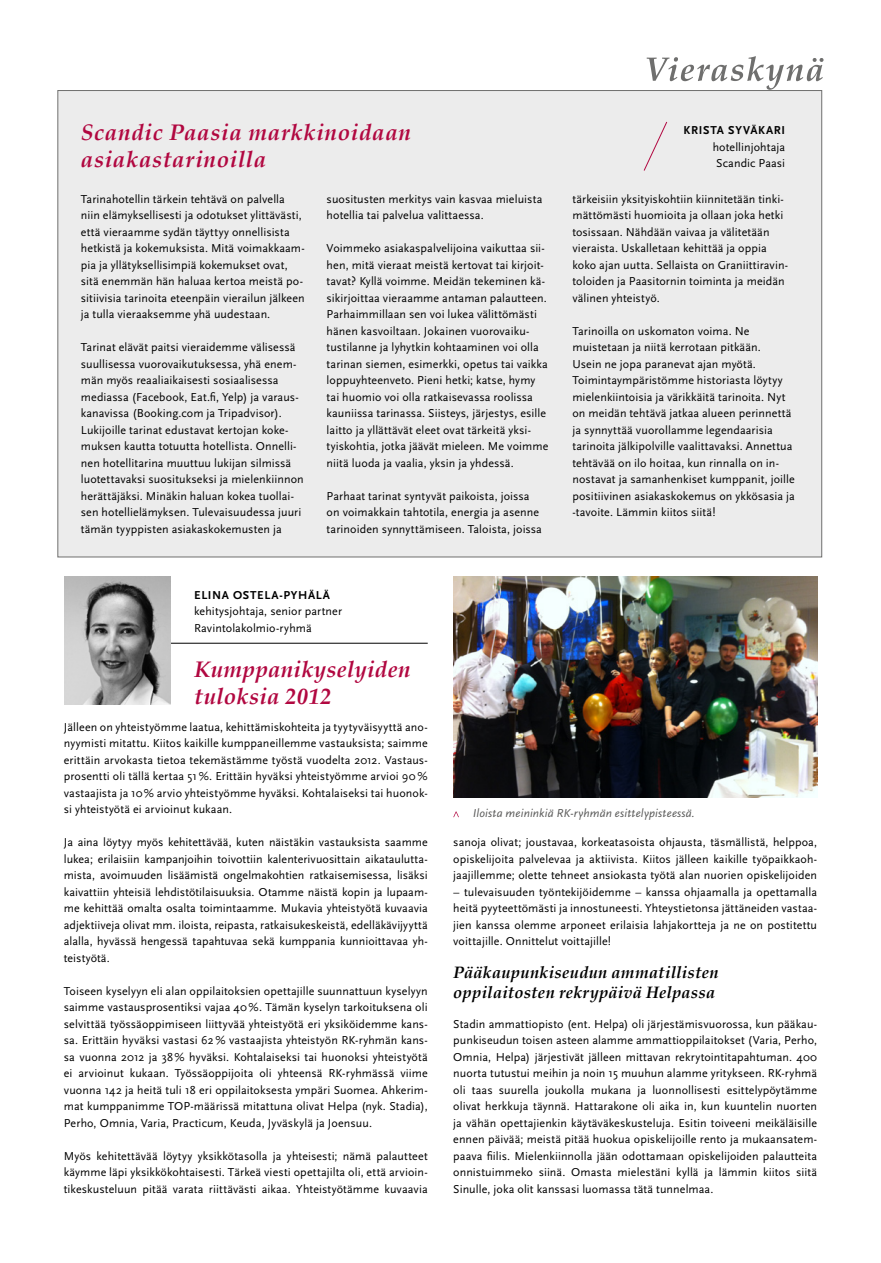
<style>
.page{position:relative;width:881px;height:1263px;background:#fff}
.page>*{position:absolute;margin:0;border:0;box-sizing:border-box;transform-origin:0 0}
.t1{font:italic 700 22.5px/27px "Palatino";letter-spacing:.025em;color:#b10740}
.t2{font:italic 700 16.5px/19.5px "Palatino";letter-spacing:.015em;color:#000}
.t3{font:12px/16.5px "Scala Sans";letter-spacing:.005em;color:#000}
.t4{font:italic 12px "Scala Sans";letter-spacing:.015em;color:#585857}
.t5{font:700 12px "Scala Sans";letter-spacing:.17em;color:#000}
</style>
<div class="page">
<div style="left:57px;top:90px;width:764px;height:467px;background:#ececec;border:1px solid #6f6f6e"></div>
<svg style="left:646px;top:56px;width:177px;height:34px"></svg>
<hr style="left:163px;top:643px;width:264px;height:1px;background:#000">
<img style="left:64px;top:577px;width:106px;height:127px">
<svg style="left:643px;top:121px;width:24px;height:50px"></svg>
<img style="left:453px;top:577px;width:363px;height:220px">
<svg style="left:453px;top:811px;width:6px;height:6px"></svg>
<h1 class="t1" style="left:81px;top:119px;width:331px">Scandic Paasia markkinoidaan asiakastarinoilla</h1>
<p class="t3" style="left:81px;top:191px;width:225px">Tarinahotellin tärkein tehtävä on palvella niin elämyksellisesti ja odotukset ylittävästi, että vieraamme sydän täyttyy onnellisista hetkistä ja kokemuksista. Mitä voimakkaam&shy;pia ja yllätyksellisimpiä kokemukset ovat, sitä enemmän hän haluaa kertoa meistä po&shy;sitiivisia tarinoita eteenpäin vierailun jälkeen ja tulla vieraaksemme yhä uudestaan.</p>
<p class="t3" style="left:81px;top:339px;width:224px">Tarinat elävät paitsi vieraidemme välisessä suullisessa vuorovaikutuksessa, yhä enem&shy;män myös reaaliaikaisesti sosiaalisessa mediassa (Facebook, Eat.fi, Yelp) ja varaus&shy;kanavissa (Booking.com ja Tripadvisor).<br>Lukijoille tarinat edustavat kertojan koke&shy;muksen kautta totuutta hotellista. Onnelli&shy;nen hotellitarina muuttuu lukijan silmissä luotettavaksi suositukseksi ja mielenkiinnon herättäjäksi. Minäkin haluan kokea tuollai&shy;sen hotellielämyksen. Tulevaisuudessa juuri tämän tyyppisten asiakaskokemusten ja</p>
<p class="t3" style="left:326px;top:191px;width:217px">suositusten merkitys vain kasvaa mieluista hotellia tai palvelua valittaessa.</p>
<p class="t3" style="left:326px;top:240px;width:223px">Voimmeko asiakaspalvelijoina vaikuttaa sii&shy;hen, mitä vieraat meistä kertovat tai kirjoit&shy;tavat? Kyllä voimme. Meidän tekeminen kä&shy;sikirjoittaa vieraamme antaman palautteen.<br>Parhaimmillaan sen voi lukea välittömästi hänen kasvoiltaan. Jokainen vuorovaiku&shy;tustilanne ja lyhytkin kohtaaminen voi olla tarinan siemen, esimerkki, opetus tai vaikka loppuyhteenveto. Pieni hetki; katse, hymy tai huomio voi olla ratkaisevassa roolissa kauniissa tarinassa. Siisteys, järjestys, esille laitto ja yllättävät eleet ovat tärkeitä yksi&shy;tyiskohtia, jotka jäävät mieleen. Me voimme niitä luoda ja vaalia, yksin ja yhdessä.</p>
<p class="t3" style="left:326px;top:488px;width:217px">Parhaat tarinat syntyvät paikoista, joissa on voimakkain tahtotila, energia ja asenne tarinoiden synnyttämiseen. Taloista, joissa</p>
<p class="t5" style="left:194px;top:588px;width:136px">ELINA OSTELA-PYHÄLÄ</p>
<p class="t3" style="left:194px;top:603px;width:149px">kehitysjohtaja, senior partner<br>Ravintolakolmio-ryhmä</p>
<h1 class="t1" style="left:194px;top:656px;width:218px">Kumppanikyselyiden tuloksia 2012</h1>
<p class="t5" style="left:683px;top:124px;width:96px">KRISTA SYVÄKARI</p>
<p class="t3" style="left:712px;top:139px;width:74px">hotellinjohtaja<br>Scandic Paasi</p>
<p class="t3" style="left:572px;top:191px;width:217px">tärkeisiin yksityiskohtiin kiinnitetään tinki&shy;mättömästi huomioita ja ollaan joka hetki tosissaan. Nähdään vaivaa ja välitetään vieraista. Uskalletaan kehittää ja oppia koko ajan uutta. Sellaista on Graniittiravin&shy;toloiden ja Paasitornin toiminta ja meidän välinen yhteistyö.</p>
<p class="t3" style="left:572px;top:323px;width:224px">Tarinoilla on uskomaton voima. Ne muistetaan ja niitä kerrotaan pitkään.<br>Usein ne jopa paranevat ajan myötä.<br>Toimintaympäristömme historiasta löytyy mielenkiintoisia ja värikkäitä tarinoita. Nyt on meidän tehtävä jatkaa alueen perinnettä ja synnyttää vuorollamme legendaarisia tarinoita jälkipolville vaalittavaksi. Annettua tehtävää on ilo hoitaa, kun rinnalla on in&shy;nostavat ja samanhenkiset kumppanit, joille positiivinen asiakaskokemus on ykkösasia ja -tavoite. Lämmin kiitos siitä!</p>
<p class="t3" style="left:64px;top:719px;width:365px;text-align:justify">Jälleen on yhteistyömme laatua, kehittämiskohteita ja tyytyväisyyttä ano&shy;nyymisti mitattu. Kiitos kaikille kumppaneillemme vastauksista; saimme erittäin arvokasta tietoa tekemästämme työstä vuodelta 2012. Vastaus&shy;prosentti oli tällä kertaa 51 %. Erittäin hyväksi yhteistyömme arvioi 90 % vastaajista ja 10% arvio yhteistyömme hyväksi. Kohtalaiseksi tai huonok&shy;si yhteistyötä ei arvioinut kukaan.</p>
<p class="t3" style="left:64px;top:834px;width:365px;text-align:justify">Ja aina löytyy myös kehitettävää, kuten näistäkin vastauksista saamme lukea; erilaisiin kampanjoihin toivottiin kalenterivuosittain aikataulutta&shy;mista, avoimuuden lisäämistä ongelmakohtien ratkaisemisessa, lisäksi kaivattiin yhteisiä lehdistötilaisuuksia. Otamme näistä kopin ja lupaam&shy;me kehittää omalta osalta toimintaamme. Mukavia yhteistyötä kuvaavia adjektiiveja olivat mm. iloista, reipasta, ratkaisukeskeistä, edelläkävijyyttä alalla, hyvässä hengessä tapahtuvaa sekä kumppania kunnioittavaa yh&shy;teistyötä.</p>
<p class="t3" style="left:64px;top:983px;width:365px;text-align:justify">Toiseen kyselyyn eli alan oppilaitoksien opettajille suunnattuun kyselyyn saimme vastausprosentiksi vajaa 40 %. Tämän kyselyn tarkoituksena oli selvittää työssäoppimiseen liittyvää yhteistyötä eri yksiköidemme kans&shy;sa. Erittäin hyväksi vastasi 62 % vastaajista yhteistyön RK-ryhmän kans&shy;sa vuonna 2012 ja 38% hyväksi. Kohtalaiseksi tai huonoksi yhteistyötä ei arvioinut kukaan. Työssäoppijoita oli yhteensä RK-ryhmässä viime vuonna 142 ja heitä tuli 18 eri oppilaitoksesta ympäri Suomea. Ahkerim&shy;mat kumppanimme TOP-määrissä mitattuna olivat Helpa (nyk. Stadia), Perho, Omnia, Varia, Practicum, Keuda, Jyväskylä ja Joensuu.</p>
<p class="t3" style="left:64px;top:1148px;width:365px;text-align:justify">Myös kehitettävää löytyy yksikkötasolla ja yhteisesti; nämä palautteet käymme läpi yksikkökohtaisesti. Tärkeä viesti opettajilta oli, että arvioin&shy;tikeskusteluun pitää varata riittävästi aikaa. Yhteistyötämme kuvaavia</p>
<p class="t4" style="left:472px;top:807px;width:223px">Iloista meininkiä RK-ryhmän esittelypisteessä.</p>
<p class="t3" style="left:453px;top:834px;width:365px;text-align:justify">sanoja olivat; joustavaa, korkeatasoista ohjausta, täsmällistä, helppoa, opiskelijoita palvelevaa ja aktiivista. Kiitos jälleen kaikille työpaikkaoh&shy;jaajillemme; olette tehneet ansiokasta työtä alan nuorien opiskelijoiden</p>
<p class="t3" style="left:453px;top:884px;width:365px;text-align:justify">– tulevaisuuden työntekijöidemme – kanssa ohjaamalla ja opettamalla heitä pyyteettömästi ja innostuneesti. Yhteystietonsa jättäneiden vastaa&shy;jien kanssa olemme arponeet erilaisia lahjakortteja ja ne on postitettu voittajille. Onnittelut voittajille!</p>
<h2 class="t2" style="left:453px;top:963px;width:267px">Pääkaupunkiseudun ammatillisten oppilaitosten rekrypäivä Helpassa</h2>
<p class="t3" style="left:453px;top:1016px;width:365px;text-align:justify">Stadin ammattiopisto (ent. Helpa) oli järjestämisvuorossa, kun pääkau&shy;punkiseudun toisen asteen alamme ammattioppilaitokset (Varia, Perho, Omnia, Helpa) järjestivät jälleen mittavan rekrytointitapahtuman. 400 nuorta tutustui meihin ja noin 15 muuhun alamme yritykseen. RK-ryhmä oli taas suurella joukolla mukana ja luonnollisesti esittelypöytämme olivat herkkuja täynnä. Hattarakone oli aika in, kun kuuntelin nuorten ja vähän opettajienkin käytäväkeskusteluja. Esitin toiveeni meikäläisille ennen päivää; meistä pitää huokua opiskelijoille rento ja mukaansatem&shy;paava fiilis. Mielenkiinnolla jään odottamaan opiskelijoiden palautteita onnistuimmeko siinä. Omasta mielestäni kyllä ja lämmin kiitos siitä Sinulle, joka olit kanssasi luomassa tätä tunnelmaa.</p>
</div>
